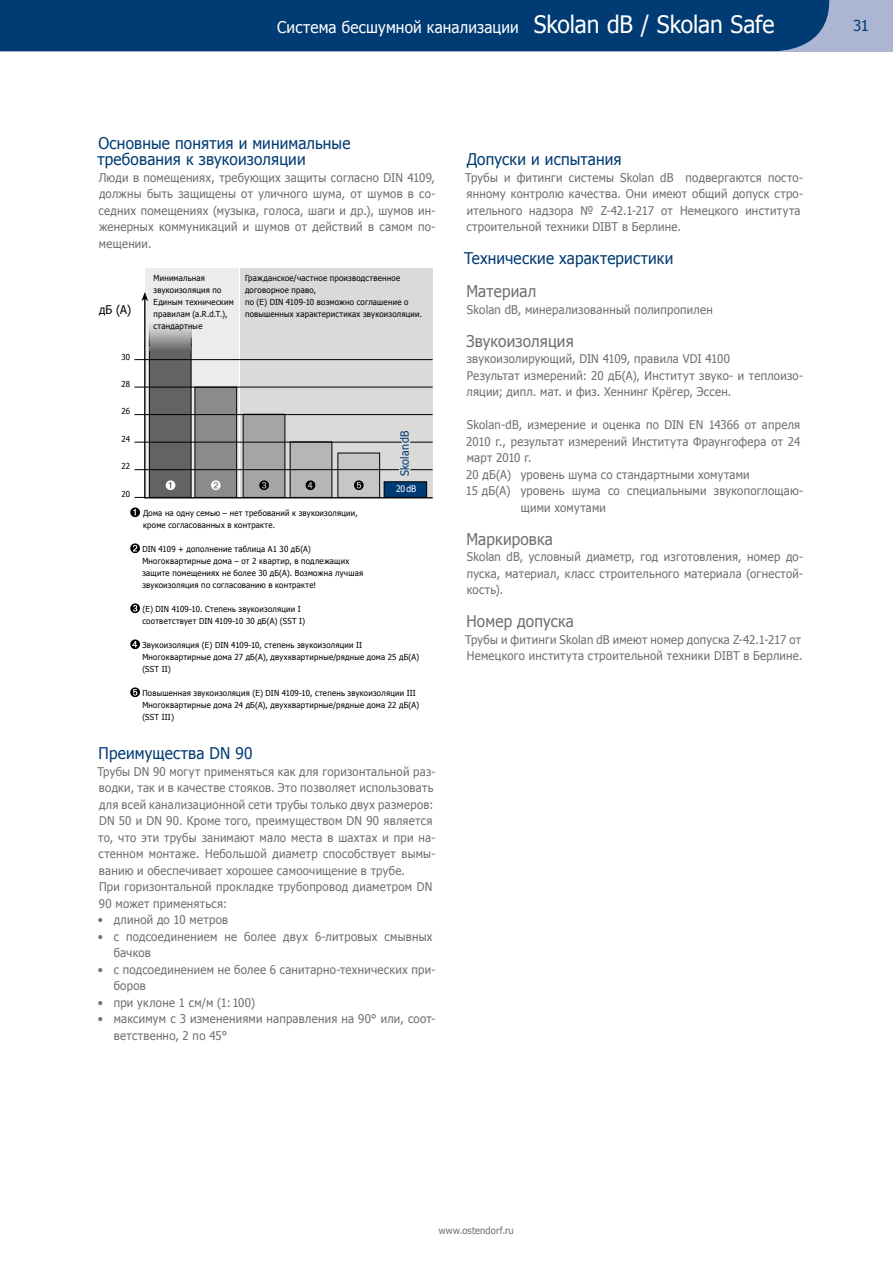
<style>
.page{position:relative;width:893px;height:1263px;background:#fff}
.page>*{position:absolute;margin:0;border:0;box-sizing:border-box;transform-origin:0 0}
.t1{font:16.2px/16.5px "Tahoma";letter-spacing:.01em;color:#003b73;scale:.95 1}
.t2{font:16.2px "Tahoma";letter-spacing:.01em;color:#fff;scale:.95 1}
.t3{font:16.2px "Tahoma";letter-spacing:.01em;color:#6f6f6e;scale:.95 1}
.t4{font:15px "Tahoma";color:#003b73}
.t5{font:12px/16.5px "Tahoma";letter-spacing:.025em;color:#6f6f6e;scale:.95 1}
.t6{font:12px "Tahoma";color:#000;scale:.95 1}
.t7{font:11.25px "Tahoma";letter-spacing:.005em;color:#003b73;scale:.95 1}
.t8{font:9.75px "Tahoma";letter-spacing:.02em;color:#6f6f6e;scale:.95 1}
.t9{font:9px "Tahoma";color:#fff;scale:.95 1}
.t10{font:8.25px/12px "Tahoma";letter-spacing:.03em;color:#000;scale:.95 1}
.s1{font-size:24px}
</style>
<div class="page">
<div style="left:240px;top:268px;width:193px;height:229px;background:#dadad9"></div>
<div style="left:145px;top:268px;width:94px;height:229px;background:#ececec"></div>
<svg style="left:130px;top:507px;width:10px;height:10px"></svg>
<svg style="left:130px;top:543px;width:10px;height:10px"></svg>
<svg style="left:130px;top:603px;width:10px;height:10px"></svg>
<svg style="left:130px;top:639px;width:10px;height:10px"></svg>
<svg style="left:130px;top:687px;width:10px;height:10px"></svg>
<svg style="left:143px;top:301px;width:290px;height:198px"></svg>
<svg style="left:141px;top:292px;width:7px;height:9px"></svg>
<div style="left:243px;top:414px;width:42px;height:83px;background:#a5a5a5"></div>
<div style="left:243px;top:414px;width:42px;height:84px;border:1px solid #000"></div>
<div style="left:290px;top:442px;width:42px;height:55px;background:#b6b6b6"></div>
<div style="left:290px;top:441px;width:42px;height:57px;border:1px solid #000"></div>
<div style="left:149px;top:338px;width:42px;height:159px;background:#636362"></div>
<div style="left:149px;top:338px;width:42px;height:160px;border:1px solid #000"></div>
<div style="left:384px;top:482px;width:43px;height:15px;background:#003b73"></div>
<div style="left:384px;top:481px;width:43px;height:17px;border:1px solid #000"></div>
<div style="left:195px;top:387px;width:42px;height:110px;background:#8b8b8b"></div>
<div style="left:194px;top:387px;width:43px;height:111px;border:1px solid #000"></div>
<div style="left:338px;top:453px;width:42px;height:44px;background:#c6c6c5"></div>
<div style="left:337px;top:453px;width:43px;height:45px;border:1px solid #000"></div>
<hr style="left:134px;top:359px;width:299px;height:1px;background:#000">
<hr style="left:134px;top:469px;width:299px;height:1px;background:#000">
<hr style="left:134px;top:442px;width:299px;height:1px;background:#000">
<hr style="left:134px;top:414px;width:299px;height:1px;background:#000">
<hr style="left:134px;top:387px;width:299px;height:1px;background:#000">
<svg style="left:397px;top:427px;width:16px;height:52px"></svg>
<img style="left:150px;top:316px;width:41px;height:34px">
<svg style="left:149px;top:317px;width:1px;height:29px"></svg>
<svg style="left:191px;top:317px;width:1px;height:29px"></svg>
<svg style="left:166px;top:480px;width:9px;height:10px"></svg>
<svg style="left:259px;top:480px;width:10px;height:10px"></svg>
<svg style="left:306px;top:480px;width:9px;height:10px"></svg>
<svg style="left:211px;top:480px;width:10px;height:10px"></svg>
<svg style="left:354px;top:480px;width:10px;height:10px"></svg>
<div style="left:0;top:0;width:893px;height:51px;background:#acb5d2"></div>
<div style="left:0;top:0;width:829px;height:51px;background:#003b73"></div>
<h1 class="t2" style="left:277px;top:16px;width:525px">Система бесшумной канализации <span class="s1">Skolan dB / Skolan Safe</span></h1>
<p class="t4" style="left:853px;top:16px;width:17px">31</p>
<h1 class="t1" style="left:97px;top:134px;width:268px">Основные понятия и минимальные требования к звукоизоляции</h1>
<p class="t5" style="left:99px;top:169px;width:356px;text-align:justify">Люди в помещениях, требующих защиты согласно DIN 4109, должны быть защищены от уличного шума, от шумов в со&shy;седних помещениях (музыка, голоса, шаги и др.), шумов ин&shy;женерных коммуникаций и шумов от действий в самом по&shy;мещении.</p>
<p class="t6" style="left:99px;top:301px;width:35px">дБ (A)</p>
<p class="t10" style="left:121px;top:350px;width:11px">30</p>
<p class="t10" style="left:121px;top:377px;width:11px">28</p>
<p class="t10" style="left:121px;top:405px;width:10px">26</p>
<p class="t10" style="left:122px;top:432px;width:10px">24</p>
<p class="t10" style="left:121px;top:461px;width:11px">22</p>
<p class="t10" style="left:121px;top:488px;width:10px">20</p>
<p class="t10" style="left:154px;top:271px;width:86px">Минимальная звукоизоляция по<br>Единым техническим правилам (a.R.d.T.), стандартные</p>
<p class="t10" style="left:245px;top:271px;width:188px">Гражданское/частное производственное договорное право,<br>по (E) DIN 4109-10 возможно соглашение о повышенных характеристиках звукоизоляции.</p>
<p class="t7" style="left:400px;top:476px;width:49px;rotate:-90deg">Skolan dB</p>
<p class="t9" style="left:396px;top:485px;width:23px">20 dB</p>
<p class="t10" style="left:143px;top:507px;width:227px">Дома на одну семью – нет требований к звукоизоляции, кроме согласованных в контракте.</p>
<p class="t10" style="left:142px;top:543px;width:234px">DIN 4109 + дополнение таблица А1 30 дБ(А)<br>Многоквартирные дома – от 2 квартир, в подлежащих защите помещениях не более 30 дБ(А). Возможна лучшая звукоизоляция по согласованию в контракте!</p>
<p class="t10" style="left:142px;top:603px;width:173px">(E) DIN 4109-10. Степень звукоизоляции I соответствует DIN 4109-10 30 дБ(А) (SST I)</p>
<p class="t10" style="left:142px;top:639px;width:293px">Звукоизоляция (E) DIN 4109-10, степень звукоизоляции II<br>Многоквартирные дома 27 дБ(А), двухквартирные/рядные дома 25 дБ(А) (SST II)</p>
<p class="t10" style="left:142px;top:687px;width:293px">Повышенная звукоизоляция (E) DIN 4109-10, степень звукоизоляции III<br>Многоквартирные дома 24 дБ(А), двухквартирные/рядные дома 22 дБ(А) (SST III)</p>
<h1 class="t1" style="left:99px;top:744px;width:163px">Преимущества DN 90</h1>
<p class="t5" style="left:97px;top:763px;width:357px">Трубы DN 90 могут применяться как для горизонтальной раз&shy;водки, так и в качестве стояков. Это позволяет использовать для всей канализационной сети трубы только двух размеров:<br>DN 50 и DN 90. Кроме того, преимуществом DN 90 является то, что эти трубы занимают мало места в шахтах и при на&shy;стенном монтаже. Небольшой диаметр способствует вымы&shy;ванию и обеспечивает хорошее самоочищение в трубе.<br>При горизонтальной прокладке трубопровод диаметром DN 90 может применяться:</p>
<p class="t5" style="left:98px;top:911px;width:139px">• длиной до 10 метров</p>
<p class="t5" style="left:114px;top:928px;width:337px;text-indent:-16px">• с подсоединением не более двух 6-литровых смывных бачков</p>
<p class="t5" style="left:114px;top:961px;width:340px;text-indent:-16px">• с подсоединением не более 6 санитарно-технических при&shy;боров</p>
<p class="t5" style="left:98px;top:994px;width:167px">• при уклоне 1 см/м (1: 100)</p>
<p class="t5" style="left:114px;top:1010px;width:340px;text-indent:-16px">• максимум с 3 изменениями направления на 90° или, соот&shy;ветственно, 2 по 45°</p>
<h1 class="t1" style="left:467px;top:150px;width:165px">Допуски и испытания</h1>
<p class="t5" style="left:465px;top:169px;width:357px">Трубы и фитинги системы Skolan dB подвергаются посто&shy;янному контролю качества. Они имеют общий допуск стро&shy;ительного надзора № Z-42.1-217 от Немецкого института строительной техники DIBT в Берлине.</p>
<h1 class="t1" style="left:464px;top:249px;width:222px">Технические характеристики</h1>
<h1 class="t3" style="left:466px;top:281px;width:75px">Материал</h1>
<p class="t5" style="left:467px;top:301px;width:260px">Skolan dB, минерализованный полипропилен</p>
<h1 class="t3" style="left:466px;top:330px;width:115px">Звукоизоляция</h1>
<p class="t5" style="left:466px;top:350px;width:356px">звукоизолирующий, DIN 4109, правила VDI 4100<br>Результат измерений: 20 дБ(A), Институт звуко- и теплоизо&shy;ляции; дипл. мат. и физ. Хеннинг Крёгер, Эссен.</p>
<p class="t5" style="left:467px;top:416px;width:352px">Skolan-dB, измерение и оценка по DIN EN 14366 от апреля</p>
<p class="t5" style="left:466px;top:433px;width:353px">2010 г., результат измерений Института Фраунгофера от 24</p>
<p class="t5" style="left:467px;top:449px;width:70px">март 2010 г.</p>
<p class="t5" style="left:466px;top:466px;width:300px">20 дБ(A) уровень шума со стандартными хомутами</p>
<p class="t5" style="left:466px;top:482px;width:357px">15 дБ(A) уровень шума со специальными звукопоглощаю-</p>
<p class="t5" style="left:521px;top:499px;width:91px">щими хомутами</p>
<h1 class="t3" style="left:466px;top:528px;width:93px">Маркировка</h1>
<p class="t5" style="left:467px;top:548px;width:356px;text-align:justify">Skolan dB, условный диаметр, год изготовления, номер до&shy;пуска, материал, класс строительного материала (огнестой&shy;кость).</p>
<h1 class="t3" style="left:466px;top:611px;width:115px">Номер допуска</h1>
<p class="t5" style="left:465px;top:631px;width:357px">Трубы и фитинги Skolan dB имеют номер допуска Z-42.1-217 от<br>Немецкого института строительной техники DIBT в Берлине.</p>
<p class="t8" style="left:439px;top:1226px;width:81px">www.ostendorf.ru</p>
</div>
